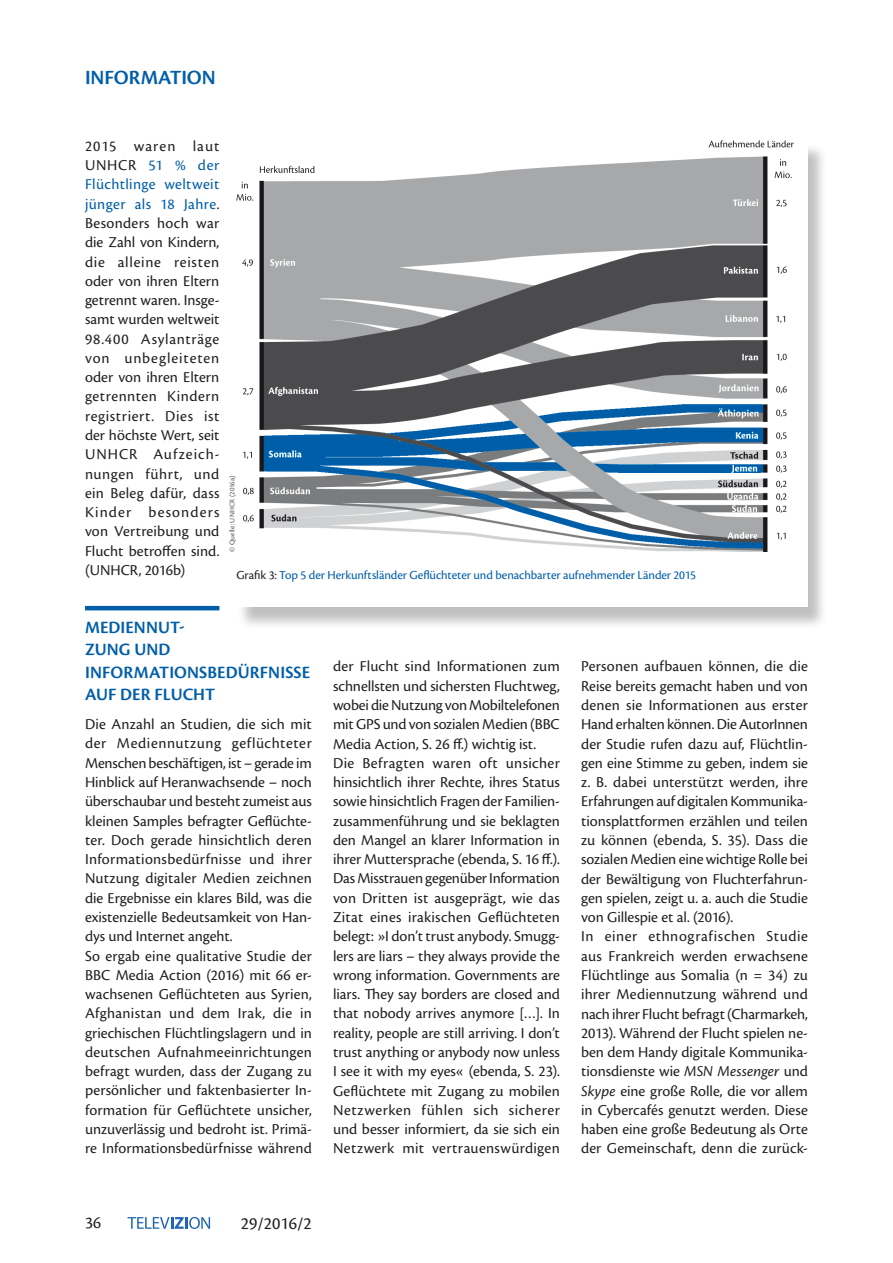
<style>
.page{position:relative;width:893px;height:1263px;background:#fff}
.page>*{position:absolute;margin:0;border:0;box-sizing:border-box;transform-origin:0 0}
.t1{font:600 21px "Cronos Pro";letter-spacing:-.005em;color:#005ea8}
.t2{font:600 18px/22.5px "Cronos Pro";letter-spacing:.005em;color:#005ea8}
.t3{font:18px "Cronos Pro";color:#231f20}
.t4{font:17.25px "Cronos Pro";color:#231f20}
.t5{font:15.75px/19.4px "Cronos Pro";color:#231f20}
.t6{font:12.75px "Cronos Pro";letter-spacing:-.005em;color:#005ea8}
.t7{font:7.5px "Cronos Pro";letter-spacing:.015em;color:#57585a}
.s1{color:#005ea8}
.s2{color:#231f20}
.s3{font-style:italic}
</style>
<div class="page">
<svg style="left:128px;top:1217px;width:82px;height:12px"></svg>
<hr style="left:85px;top:606px;width:134px;height:4px;background:#005ea8">
<div style="left:237px;top:144px;width:590px;height:486px;background:#231f20;opacity:.28"></div>
<div style="left:236px;top:139px;width:572px;height:467px;background:#fff"></div>
<img style="left:236px;top:140px;width:557px;height:412px">
<h1 class="t1" style="left:85px;top:65px;width:132px">INFORMATION</h1>
<p class="t5" style="left:85px;top:136px;width:136px;text-align:justify">2015 waren laut UNHCR <span class="s1">51 % der Flüchtlinge weltweit jünger als 18 Jahre</span>.<br>Besonders hoch war die Zahl von Kindern, die alleine reisten oder von ihren Eltern getrennt waren. Insge&shy;samt wurden weltweit 98.400 Asylanträge von unbegleiteten oder von ihren Eltern getrennten Kindern registriert. Dies ist der höchste Wert, seit UNHCR Aufzeich&shy;nungen führt, und ein Beleg dafür, dass Kinder besonders von Vertreibung und Flucht betroffen sind. (UNHCR, 2016b)</p>
<p class="t7" style="left:228px;top:552px;width:78px;rotate:-90deg">© Quelle: UNHCR (2016a)</p>
<p class="t6" style="left:236px;top:567px;width:461px"><span class="s2">Grafik 3:</span> Top 5 der Herkunftsländer Geflüchteter und benachbarter aufnehmender Länder 2015</p>
<p class="t2" style="left:85px;top:616px;width:227px">MEDIENNUT-<br>ZUNG UND<br>INFORMATIONSBEDÜRFNISSE<br>AUF DER FLUCHT</p>
<p class="t5" style="left:85px;top:715px;width:228px">Die Anzahl an Studien, die sich mit der Mediennutzung geflüchteter Menschen beschäftigen, ist – gerade im Hinblick auf Heranwachsende – noch überschaubar und besteht zumeist aus kleinen Samples befragter Geflüchte&shy;ter. Doch gerade hinsichtlich deren Informationsbedürfnisse und ihrer Nutzung digitaler Medien zeichnen die Ergebnisse ein klares Bild, was die existenzielle Bedeutsamkeit von Han&shy;dys und Internet angeht.<br>So ergab eine qualitative Studie der BBC Media Action (2016) mit 66 er&shy;wachsenen Geflüchteten aus Syrien, Afghanistan und dem Irak, die in griechischen Flüchtlingslagern und in deutschen Aufnahmeeinrichtungen befragt wurden, dass der Zugang zu persönlicher und faktenbasierter In&shy;formation für Geflüchtete unsicher, unzuverlässig und bedroht ist. Primä&shy;re Informationsbedürfnisse während</p>
<p class="t5" style="left:333px;top:657px;width:228px">der Flucht sind Informationen zum schnellsten und sichersten Fluchtweg, wobei die Nutzung von Mobiltelefonen mit GPS und von sozialen Medien (BBC Media Action, S. 26 ff.) wichtig ist.<br>Die Befragten waren oft unsicher hinsichtlich ihrer Rechte, ihres Status sowie hinsichtlich Fragen der Familien&shy;zusammenführung und sie beklagten den Mangel an klarer Information in ihrer Muttersprache (ebenda, S. 16 ff.).<br>Das Misstrauen gegenüber Information von Dritten ist ausgeprägt, wie das Zitat eines irakischen Geflüchteten belegt: »I don’t trust anybody. Smugg&shy;lers are liars – they always provide the wrong information. Governments are liars. They say borders are closed and that nobody arrives anymore […]. In reality, people are still arriving. I don’t trust anything or anybody now unless I see it with my eyes« (ebenda, S. 23).<br>Geflüchtete mit Zugang zu mobilen Netzwerken fühlen sich sicherer und besser informiert, da sie sich ein Netzwerk mit vertrauenswürdigen</p>
<p class="t5" style="left:581px;top:657px;width:228px">Personen aufbauen können, die die Reise bereits gemacht haben und von denen sie Informationen aus erster Hand erhalten können. Die AutorInnen der Studie rufen dazu auf, Flüchtlin&shy;gen eine Stimme zu geben, indem sie z. B. dabei unterstützt werden, ihre Erfahrungen auf digitalen Kommunika&shy;tionsplattformen erzählen und teilen zu können (ebenda, S. 35). Dass die sozialen Medien eine wichtige Rolle bei der Bewältigung von Fluchterfahrun&shy;gen spielen, zeigt u. a. auch die Studie von Gillespie et al. (2016).<br>In einer ethnografischen Studie aus Frankreich werden erwachsene Flüchtlinge aus Somalia (n = 34) zu ihrer Mediennutzung während und nach ihrer Flucht befragt (Charmarkeh, 2013). Während der Flucht spielen ne&shy;ben dem Handy digitale Kommunika&shy;tionsdienste wie <span class="s3">MSN Messenger</span> und <span class="s3">Skype</span> eine große Rolle, die vor allem in Cybercafés genutzt werden. Diese haben eine große Bedeutung als Orte der Gemeinschaft, denn die zurück-</p>
<p class="t4" style="left:85px;top:1213px;width:17px">36</p>
<p class="t3" style="left:241px;top:1213px;width:73px">29/2016/2</p>
</div>
